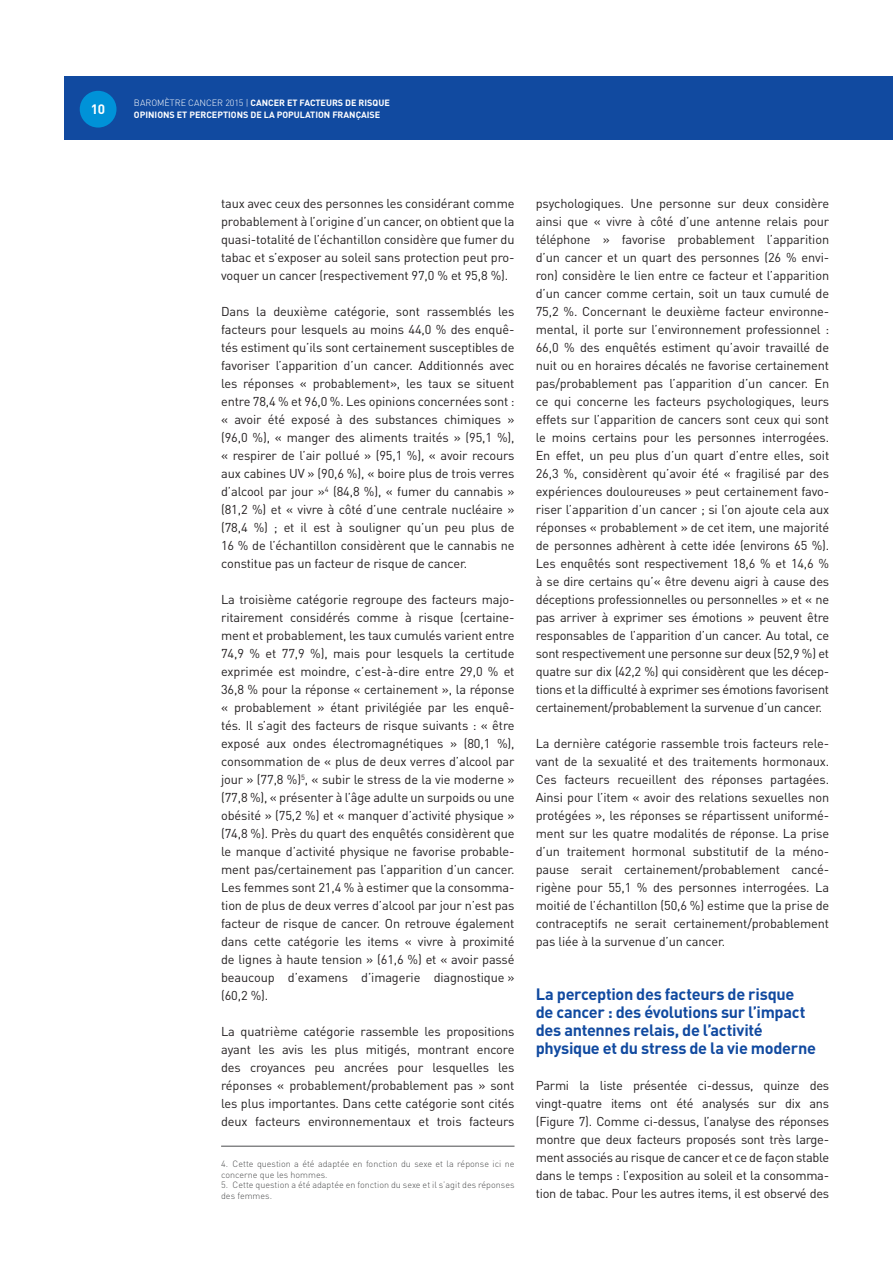
<style>
.page{position:relative;width:893px;height:1263px;background:#fff}
.page>*{position:absolute;margin:0;border:0;box-sizing:border-box;transform-origin:0 0}
.t1{font:700 16.35px/18px "DIN Pro";letter-spacing:-.02em;color:#114aa0}
.t2{font:700 13.5px "DIN Pro";color:#fff}
.t3{font:12.75px/18px "DIN Pro";letter-spacing:-.01em;color:#231f20;text-align:justify}
.t4{font:300 9px/10.5px "DIN Pro";color:#4b4c4d}
.t5{font:700 9px "DIN Pro";color:#fff}
.s1{font-weight:300}
</style>
<div class="page">
<div style="left:64px;top:77px;width:829px;height:63px;background:#114aa0"></div>
<div style="left:80px;top:91px;width:36px;height:37px;background:#0092d8;border-radius:50%"></div>
<hr style="left:221px;top:1146px;width:293px;height:1px;background:#4b4c4d">
<p class="t2" style="left:91px;top:100px;width:16px">10</p>
<p class="t5" style="left:134px;top:96px;width:257px"><span class="s1">BAROMÈTRE CANCER 2015 |</span> CANCER ET FACTEURS DE RISQUE</p>
<p class="t5" style="left:134px;top:108px;width:248px">OPINIONS ET PERCEPTIONS DE LA POPULATION FRANÇAISE</p>
<p class="t3" style="left:221px;top:194px;width:295px">taux avec ceux des personnes les considérant comme probablement à l’origine d’un cancer, on obtient que la quasi‑totalité de l’échantillon considère que fumer du tabac et s’exposer au soleil sans protection peut pro‑ voquer un cancer (respectivement 97,0 % et 95,8 %).</p>
<p class="t3" style="left:221px;top:302px;width:295px">Dans la deuxième catégorie, sont rassemblés les facteurs pour lesquels au moins 44,0 % des enquê‑ tés estiment qu’ils sont certainement susceptibles de favoriser l’apparition d’un cancer. Additionnés avec les réponses « probablement», les taux se situent entre 78,4 % et 96,0 %. Les opinions concernées sont : « avoir été exposé à des substances chimiques » (96,0 %), « manger des aliments traités » (95,1 %), « respirer de l’air pollué » (95,1 %), « avoir recours aux cabines UV » (90,6 %), « boire plus de trois verres d’alcool par jour »<sup>4</sup> (84,8 %), « fumer du cannabis » (81,2 %) et « vivre à côté d’une centrale nucléaire » (78,4 %) ; et il est à souligner qu’un peu plus de 16 % de l’échantillon considèrent que le cannabis ne constitue pas un facteur de risque de cancer.</p>
<p class="t3" style="left:221px;top:590px;width:295px">La troisième catégorie regroupe des facteurs majo‑ ritairement considérés comme à risque (certaine‑ ment et probablement, les taux cumulés varient entre 74,9 % et 77,9 %), mais pour lesquels la certitude exprimée est moindre, c’est‑à‑dire entre 29,0 % et 36,8 % pour la réponse « certainement », la réponse « probablement » étant privilégiée par les enquê‑ tés. Il s’agit des facteurs de risque suivants : « être exposé aux ondes électromagnétiques » (80,1 %), consommation de « plus de deux verres d’alcool par jour » (77,8 %)<sup>5</sup>, « subir le stress de la vie moderne » (77,8 %), « présenter à l’âge adulte un surpoids ou une obésité » (75,2 %) et « manquer d’activité physique » (74,8 %). Près du quart des enquêtés considèrent que le manque d’activité physique ne favorise probable‑ ment pas/certainement pas l’apparition d’un cancer.<br>Les femmes sont 21,4 % à estimer que la consomma‑ tion de plus de deux verres d’alcool par jour n’est pas facteur de risque de cancer. On retrouve également dans cette catégorie les items « vivre à proximité de lignes à haute tension » (61,6 %) et « avoir passé beaucoup d’examens d’imagerie diagnostique » (60,2 %).</p>
<p class="t3" style="left:221px;top:1022px;width:295px">La quatrième catégorie rassemble les propositions ayant les avis les plus mitigés, montrant encore des croyances peu ancrées pour lesquelles les réponses « probablement/probablement pas » sont les plus importantes. Dans cette catégorie sont cités deux facteurs environnementaux et trois facteurs</p>
<p class="t4" style="left:221px;top:1158px;width:295px">4. Cette question a été adaptée en fonction du sexe et la réponse ici ne concerne que les hommes.</p>
<p class="t4" style="left:221px;top:1179px;width:295px">5. Cette question a été adaptée en fonction du sexe et il s’agit des réponses des femmes.</p>
<p class="t3" style="left:536px;top:194px;width:295px">psychologiques. Une personne sur deux considère ainsi que « vivre à côté d’une antenne relais pour téléphone » favorise probablement l’apparition d’un cancer et un quart des personnes (26 % envi‑ ron) considère le lien entre ce facteur et l’apparition d’un cancer comme certain, soit un taux cumulé de 75,2 %. Concernant le deuxième facteur environne‑ mental, il porte sur l’environnement professionnel :<br>66,0 % des enquêtés estiment qu’avoir travaillé de nuit ou en horaires décalés ne favorise certainement pas/probablement pas l’apparition d’un cancer. En ce qui concerne les facteurs psychologiques, leurs effets sur l’apparition de cancers sont ceux qui sont le moins certains pour les personnes interrogées.<br>En effet, un peu plus d’un quart d’entre elles, soit 26,3 %, considèrent qu’avoir été « fragilisé par des expériences douloureuses » peut certainement favo‑ riser l’apparition d’un cancer ; si l’on ajoute cela aux réponses « probablement » de cet item, une majorité de personnes adhèrent à cette idée (environs 65 %).<br>Les enquêtés sont respectivement 18,6 % et 14,6 % à se dire certains qu’« être devenu aigri à cause des déceptions professionnelles ou personnelles » et « ne pas arriver à exprimer ses émotions » peuvent être responsables de l’apparition d’un cancer. Au total, ce sont respectivement une personne sur deux (52,9 %) et quatre sur dix (42,2 %) qui considèrent que les décep‑ tions et la difficulté à exprimer ses émotions favorisent certainement/probablement la survenue d’un cancer.</p>
<p class="t3" style="left:536px;top:734px;width:295px">La dernière catégorie rassemble trois facteurs rele‑ vant de la sexualité et des traitements hormonaux.<br>Ces facteurs recueillent des réponses partagées.<br>Ainsi pour l’item « avoir des relations sexuelles non protégées », les réponses se répartissent uniformé‑ ment sur les quatre modalités de réponse. La prise d’un traitement hormonal substitutif de la méno‑ pause serait certainement/probablement cancé‑ rigène pour 55,1 % des personnes interrogées. La moitié de l’échantillon (50,6 %) estime que la prise de contraceptifs ne serait certainement/probablement pas liée à la survenue d’un cancer.</p>
<p class="t1" style="left:536px;top:984px;width:282px">La perception des facteurs de risque de cancer : des évolutions sur l’impact des antennes relais, de l’activité physique et du stress de la vie moderne</p>
<p class="t3" style="left:536px;top:1076px;width:295px">Parmi la liste présentée ci‑dessus, quinze des vingt‑quatre items ont été analysés sur dix ans (Figure 7). Comme ci‑dessus, l’analyse des réponses montre que deux facteurs proposés sont très large‑ ment associés au risque de cancer et ce de façon stable dans le temps : l’exposition au soleil et la consomma‑ tion de tabac. Pour les autres items, il est observé des</p>
</div>
